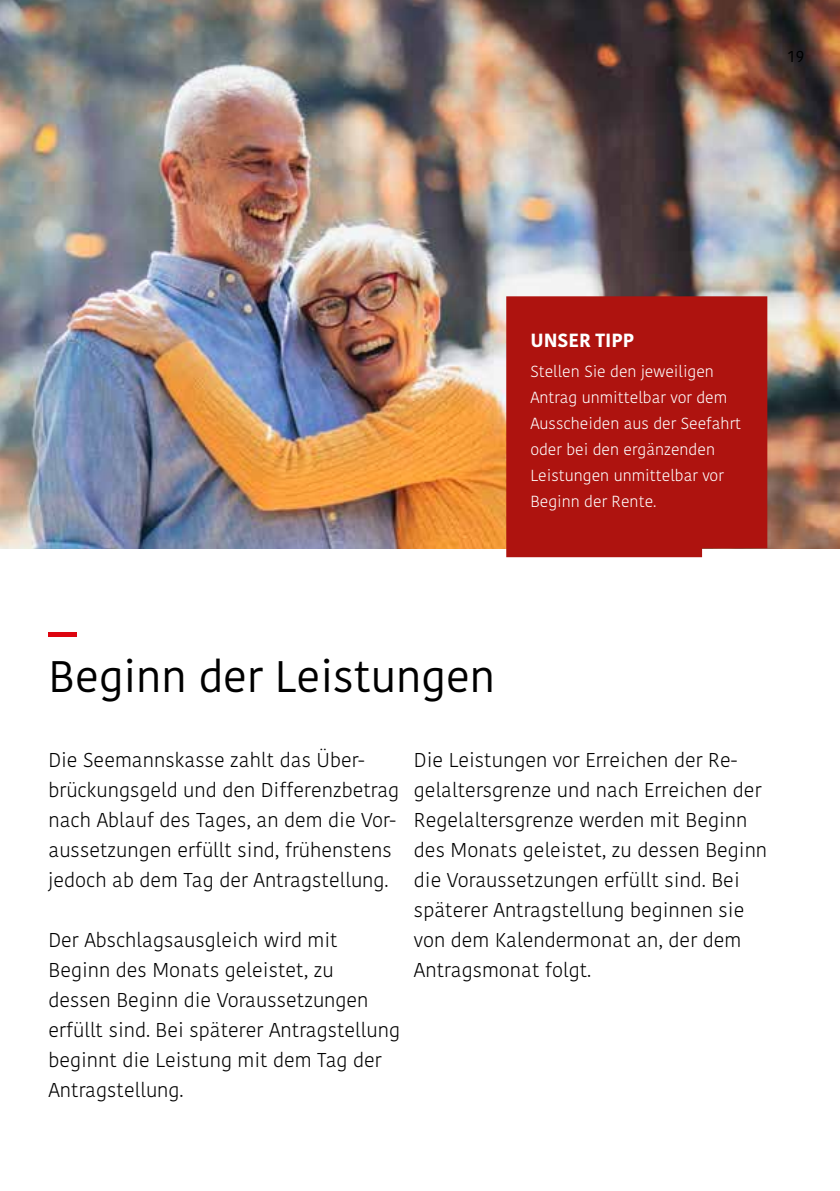
<style>
.page{position:relative;width:840px;height:1191px;background:#fff}
.page>*{position:absolute;margin:0;border:0;box-sizing:border-box;transform-origin:0 0}
.t1{font:44px "Kohinoor KBS";color:#000}
.t2{font:300 20px/30px "Kohinoor KBS";color:#000}
.t3{font:700 19px "Kohinoor KBS";color:#fff}
.t4{font:300 16px/26px "Kohinoor KBS";color:#fff}
.t5{font:16px "Kohinoor KBS";color:#000}
</style>
<div class="page">
<hr style="left:48px;top:632px;width:29px;height:4px;background:#dd0510">
<img style="left:0;top:0;width:839px;height:548px">
<div style="left:506px;top:296px;width:260px;height:261px;background:#ae130f"></div>
<p class="t5" style="left:786px;top:46px;width:20px">19</p>
<p class="t3" style="left:530px;top:328px;width:105px">UNSER TIPP</p>
<p class="t4" style="left:530px;top:359px;width:212px">Stellen Sie den jeweiligen<br>Antrag unmittelbar vor dem<br>Ausscheiden aus der Seefahrt oder bei den ergänzenden<br>Leistungen unmittelbar vor<br>Beginn der Rente.</p>
<h1 class="t1" style="left:48px;top:649px;width:448px">Beginn der Leistungen</h1>
<p class="t2" style="left:48px;top:745px;width:352px">Die Seemannskasse zahlt das Über&shy;brückungsgeld und den Differenzbetrag nach Ablauf des Tages, an dem die Vor&shy;aussetzungen erfüllt sind, frühenstens jedoch ab dem Tag der Antragstellung.</p>
<p class="t2" style="left:48px;top:925px;width:353px">Der Abschlagsausgleich wird mit<br>Beginn des Monats geleistet, zu dessen Beginn die Voraussetzungen erfüllt sind. Bei späterer Antragstellung beginnt die Leistung mit dem Tag der<br>Antragstellung.</p>
<p class="t2" style="left:414px;top:745px;width:354px">Die Leistungen vor Erreichen der Re&shy;gelaltersgrenze und nach Erreichen der Regelaltersgrenze werden mit Beginn des Monats geleistet, zu dessen Beginn die Voraussetzungen erfüllt sind. Bei späterer Antragstellung beginnen sie von dem Kalendermonat an, der dem Antragsmonat folgt.</p>
</div>
